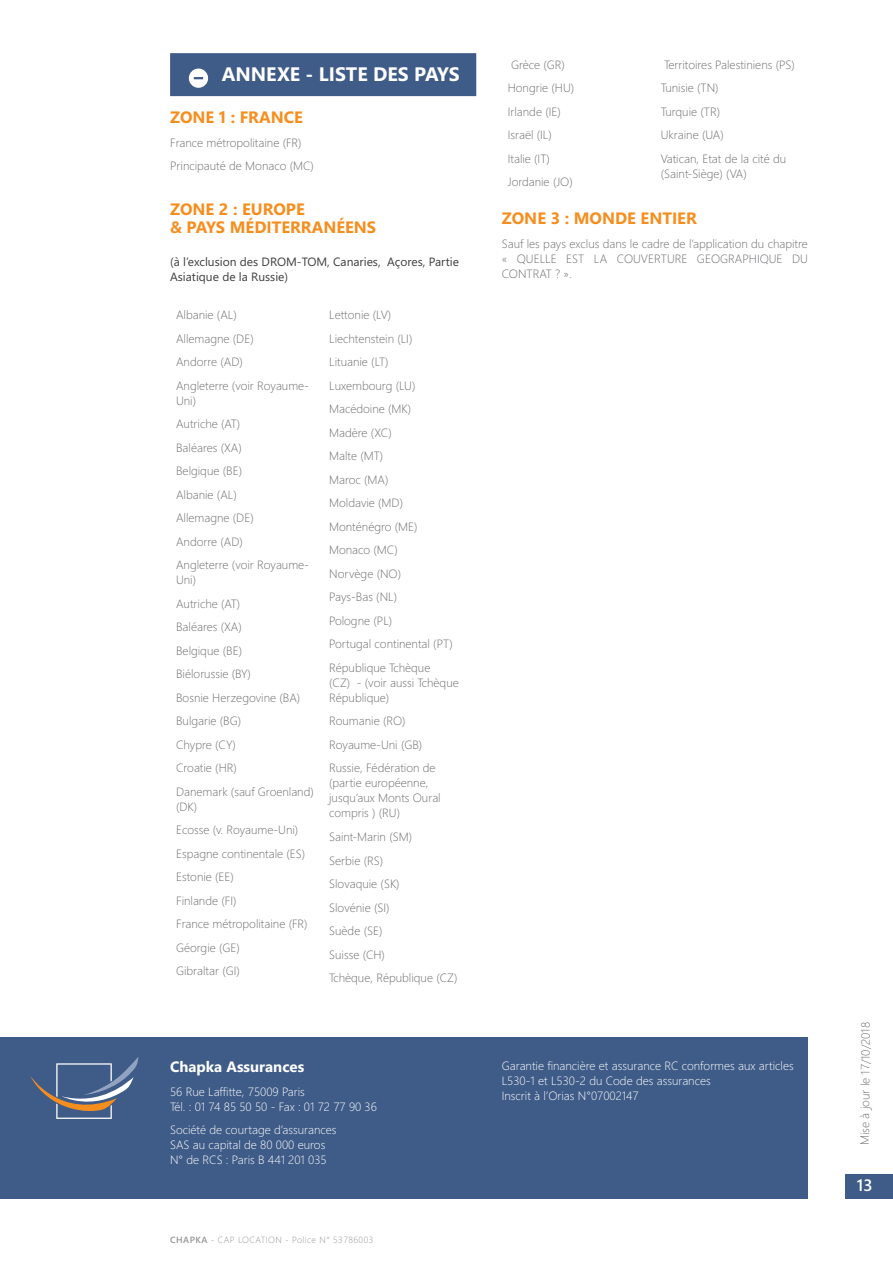
<style>
.page{position:relative;width:893px;height:1263px;background:#fff}
.page>*{position:absolute;margin:0;border:0;box-sizing:border-box;transform-origin:0 0}
.t1{font:700 19.5px "Segoe WP";color:#fff}
.t2{font:700 16.5px/18px "Segoe WP";color:#f68e1e}
.t3{font:600 16.5px "Segoe WP";color:#fff}
.t4{font:700 15px "Segoe WP";color:#fff}
.t5{font:300 12px/23.5px "Segoe WP";color:#6c6d70}
.t6{font:300 12px/15px "Segoe WP";color:#fff}
.t7{font:12px/15px "Segoe WP";color:#3e3e3f}
.t8{font:300 9px "Segoe WP";letter-spacing:.05em;color:#939598}
.s1{font-weight:600}
</style>
<div class="page">
<div style="left:845px;top:1174px;width:48px;height:24px;background:#3f5c88"></div>
<div style="left:0;top:1037px;width:808px;height:162px;background:#3f5c88"></div>
<svg style="left:30px;top:1057px;width:108px;height:62px"></svg>
<div style="left:170px;top:53px;width:306px;height:43px;background:#3f5c88"></div>
<h1 class="t1" style="left:222px;top:60px;width:240px">ANNEXE - LISTE DES PAYS</h1>
<h2 class="t2" style="left:170px;top:107px;width:134px">ZONE 1 : FRANCE</h2>
<p class="t5" style="left:170px;top:130px;width:145px">France métropolitaine (FR)<br>Principauté de Monaco (MC)</p>
<h2 class="t2" style="left:170px;top:199px;width:208px">ZONE 2 : EUROPE<br>&amp; PAYS MÉDITERRANÉENS</h2>
<p class="t7" style="left:170px;top:253px;width:290px">(à l’exclusion des DROM-TOM, Canaries, Açores, Partie<br>Asiatique de la Russie)</p>
<p class="t5" style="left:176px;top:303px;width:134px">Albanie (AL)<br>Allemagne (DE)<br>Andorre (AD)<br>Angleterre (voir Royaume-</p>
<p class="t5" style="left:176px;top:388px;width:134px">Uni)<br>Autriche (AT)<br>Baléares (XA)<br>Belgique (BE)<br>Albanie (AL)<br>Allemagne (DE)<br>Andorre (AD)<br>Angleterre (voir Royaume-</p>
<p class="t5" style="left:176px;top:568px;width:139px">Uni)<br>Autriche (AT)<br>Baléares (XA)<br>Belgique (BE)<br>Biélorussie (BY)<br>Bosnie Herzegovine (BA)<br>Bulgarie (BG)<br>Chypre (CY)<br>Croatie (HR)<br>Danemark (sauf Groenland)</p>
<p class="t5" style="left:176px;top:794px;width:133px">(DK)<br>Ecosse (v. Royaume-Uni)<br>Espagne continentale (ES)<br>Estonie (EE)<br>Finlande (FI)<br>France métropolitaine (FR)<br>Géorgie (GE)<br>Gibraltar (GI)</p>
<p class="t5" style="left:329px;top:303px;width:125px">Lettonie (LV)<br>Liechtenstein (LI)<br>Lituanie (LT)<br>Luxembourg (LU)<br>Macédoine (MK)<br>Madère (XC)<br>Malte (MT)<br>Maroc (MA)<br>Moldavie (MD)<br>Monténégro (ME)<br>Monaco (MC)<br>Norvège (NO)<br>Pays-Bas (NL)<br>Pologne (PL)<br>Portugal continental (PT)<br>République Tchèque</p>
<p class="t5" style="left:329px;top:675px;width:131px;line-height:15px">(CZ) - (voir aussi Tchèque<br>République)</p>
<p class="t5" style="left:329px;top:709px;width:108px">Roumanie (RO)<br>Royaume-Uni (GB)<br>Russie, Fédération de</p>
<p class="t5" style="left:329px;top:775px;width:113px;line-height:15px">(partie européenne, jusqu’aux Monts Oural compris ) (RU)</p>
<p class="t5" style="left:329px;top:824px;width:130px">Saint-Marin (SM)<br>Serbie (RS)<br>Slovaquie (SK)<br>Slovénie (SI)<br>Suède (SE)<br>Suisse (CH)<br>Tchèque, République (CZ)</p>
<p class="t4" style="left:170px;top:1056px;width:136px">Chapka Assurances</p>
<p class="t6" style="left:170px;top:1083px;width:208px">56 Rue Laffitte, 75009 Paris<br>Tél. : 01 74 85 50 50 - Fax : 01 72 77 90 36</p>
<p class="t6" style="left:170px;top:1122px;width:168px">Société de courtage d’assurances<br>SAS au capital de 80 000 euros<br>N° de RCS : Paris B 441 201 035</p>
<p class="t8" style="left:170px;top:1233px;width:205px"><span class="s1">CHAPKA</span> - CAP LOCATION - Police N° 53786003</p>
<p class="t5" style="left:508px;top:52px;width:68px">Grèce (GR)<br>Hongrie (HU)<br>Irlande (IE)<br>Israël (IL)<br>Italie (IT)<br>Jordanie (JO)</p>
<p class="t5" style="left:661px;top:52px;width:136px">Territoires Palestiniens (PS)<br>Tunisie (TN)<br>Turquie (TR)<br>Ukraine (UA)<br>Vatican, Etat de la cité du</p>
<p class="t5" style="left:661px;top:161px;width:87px">(Saint-Siège) (VA)</p>
<h2 class="t2" style="left:502px;top:208px;width:197px">ZONE 3 : MONDE ENTIER</h2>
<p class="t5" style="left:502px;top:235px;width:308px;line-height:15px;text-align:justify">Sauf les pays exclus dans le cadre de l’application du chapitre « QUELLE EST LA COUVERTURE GEOGRAPHIQUE DU CONTRAT ? ».</p>
<p class="t6" style="left:502px;top:1057px;width:293px">Garantie financière et assurance RC conformes aux articles<br>L530-1 et L530-2 du Code des assurances<br>Inscrit à l’Orias N°07002147</p>
<p class="t5" style="left:853px;top:1145px;width:124px;rotate:-90deg">Mise à jour le 17/10/2018</p>
<h2 class="t3" style="left:857px;top:1174px;width:17px">13</h2>
</div>
